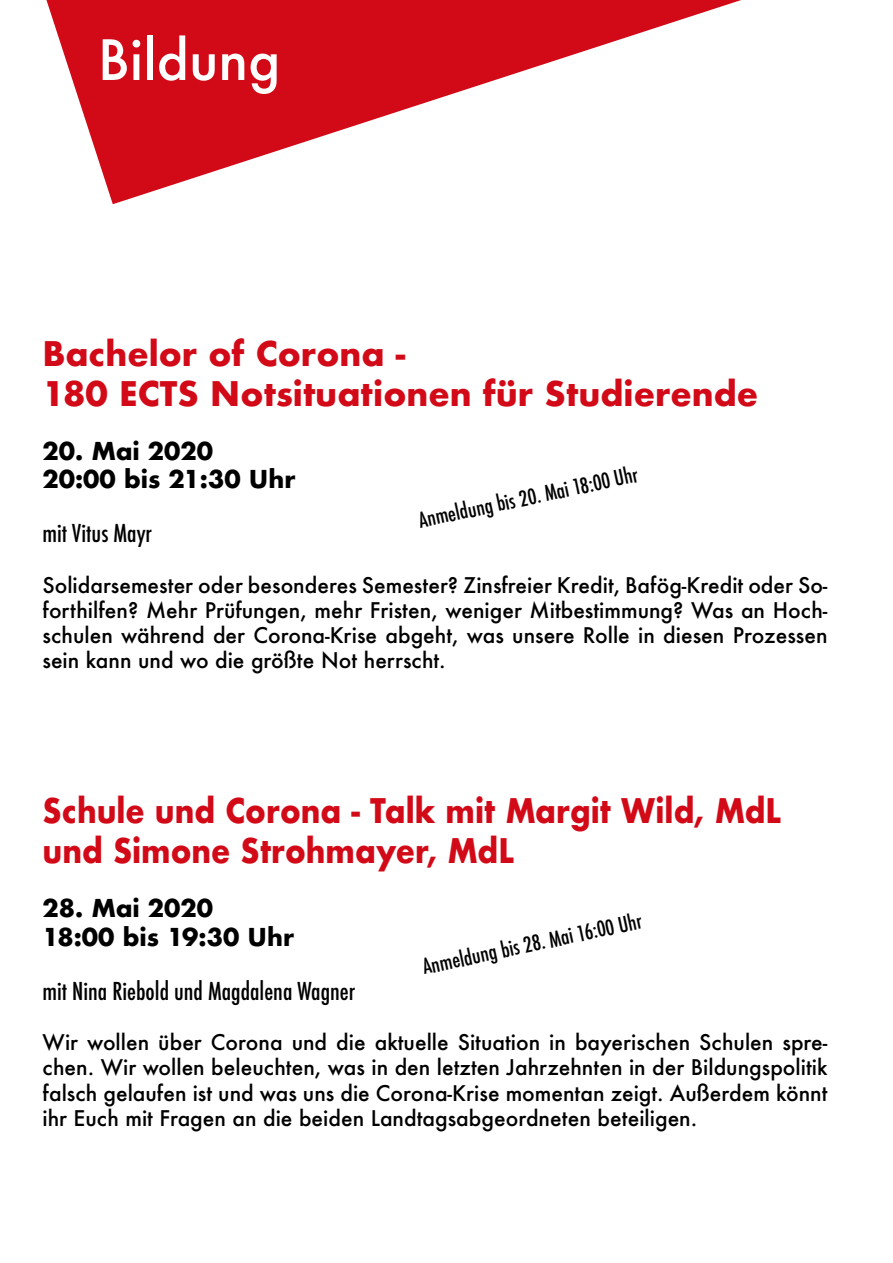
<style>
.page{position:relative;width:893px;height:1263px;background:#fff}
.page>*{position:absolute;margin:0;border:0;box-sizing:border-box;transform-origin:0 0}
.t1{font:500 54px "Futura";color:#fff}
.t2{font:700 33px/39.6px "Futura";color:#d20a18;scale:.9 1}
.t3{font:700 33px/39.6px "Futura";color:#d20a18}
.t4{font:700 24px/28.8px "Futura";color:#000}
.t5{font:500 condensed 24px "Futura";color:#000}
.t6{font:500 21px/25.2px "Futura";color:#000;text-align:justify}
.t7{font:500 condensed 21px "Futura";color:#000}
</style>
<div class="page">
<svg style="left:46px;top:0;width:695px;height:204px"></svg>
<h1 class="t1" style="left:98px;top:23px;width:184px">Bildung</h1>
<h2 class="t3" style="left:43px;top:334px;width:717px">Bachelor of Corona -<br>180 ECTS Notsituationen für Studierende</h2>
<p class="t4" style="left:43px;top:436px;width:255px">20. Mai 2020<br>20:00 bis 21:30 Uhr</p>
<p class="t5" style="left:43px;top:518px;width:111px">mit Vitus Mayr</p>
<p class="t6" style="left:43px;top:572px;width:786px">Solidarsemester oder besonderes Semester? Zinsfreier Kredit, Bafög-Kredit oder So&shy;forthilfen? Mehr Prüfungen, mehr Fristen, weniger Mitbestimmung? Was an Hoch&shy;schulen während der Corona-Krise abgeht, was unsere Rolle in diesen Prozessen sein kann und wo die größte Not herrscht.</p>
<p class="t7" style="left:416px;top:507px;width:225px;rotate:-12deg">Anmeldung bis 20. Mai 18:00 Uhr</p>
<h2 class="t2" style="left:43px;top:791px;width:822px">Schule und Corona - Talk mit Margit Wild, MdL und Simone Strohmayer, MdL</h2>
<p class="t4" style="left:43px;top:893px;width:253px">28. Mai 2020<br>18:00 bis 19:30 Uhr</p>
<p class="t5" style="left:43px;top:975px;width:314px">mit Nina Riebold und Magdalena Wagner</p>
<p class="t6" style="left:43px;top:1029px;width:786px">Wir wollen über Corona und die aktuelle Situation in bayerischen Schulen spre&shy;chen. Wir wollen beleuchten, was in den letzten Jahrzehnten in der Bildungspolitik falsch gelaufen ist und was uns die Corona-Krise momentan zeigt. Außerdem könnt ihr Euch mit Fragen an die beiden Landtagsabgeordneten beteiligen.</p>
<p class="t7" style="left:420px;top:954px;width:225px;rotate:-12deg">Anmeldung bis 28. Mai 16:00 Uhr</p>
</div>
